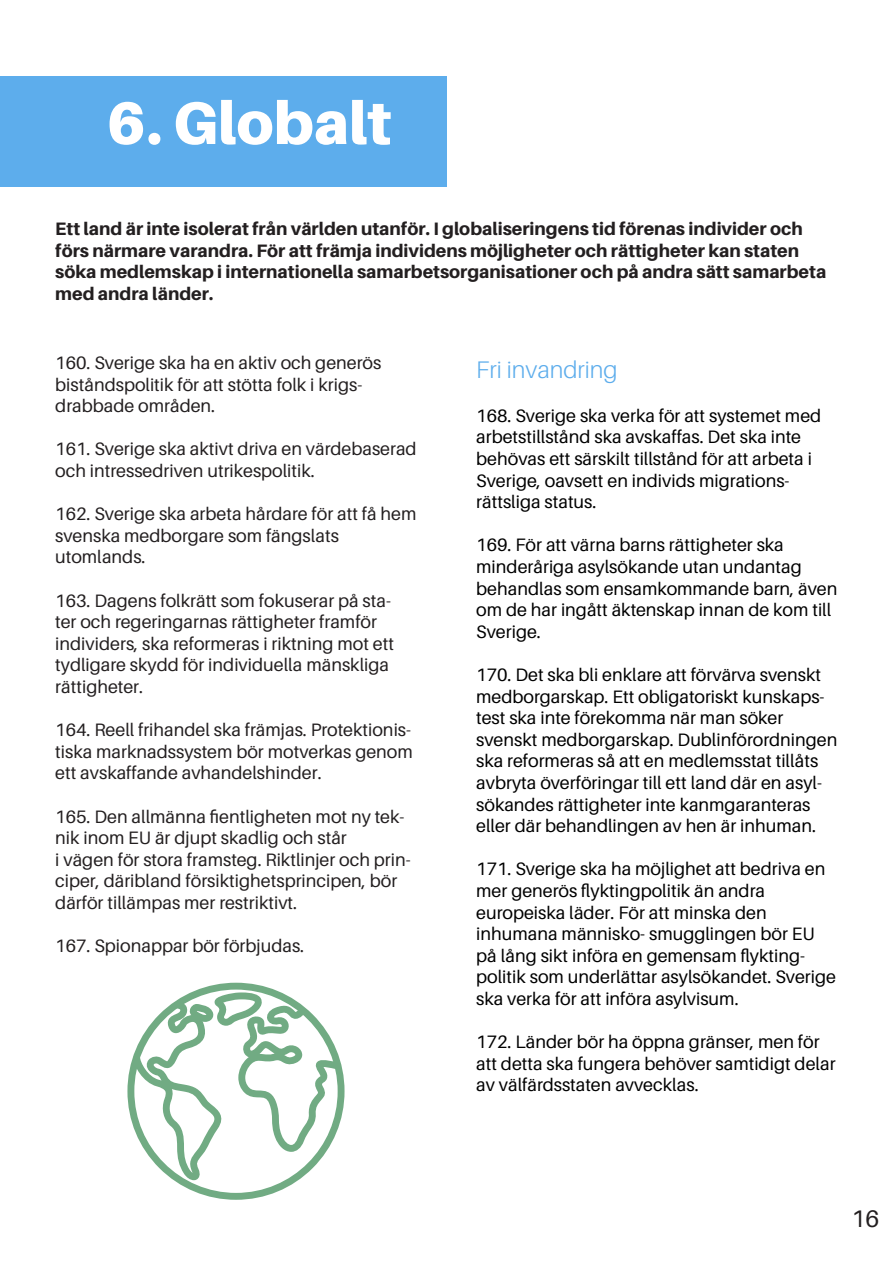
<style>
.page{position:relative;width:893px;height:1263px;background:#fff}
.page>*{position:absolute;margin:0;border:0;box-sizing:border-box;transform-origin:0 0}
.t1{font:900 60px "Aileron";color:#fff}
.t2{font:300 24px "Aileron";color:#5dadec}
.t3{font:24px "Aileron";color:#231f20}
.t4{font:18px/21.6px "Aileron";color:#000}
.t5{font:18px/21.6px "Aileron";color:#231f20}
.t6{font:800 18px/21.6px "Aileron";color:#231f20}
</style>
<div class="page">
<div style="left:0;top:77px;width:446px;height:110px;background:#5dadec"></div>
<svg style="left:127px;top:983px;width:218px;height:217px"></svg>
<svg style="left:133px;top:992px;width:205px;height:188px"></svg>
<p class="t1" style="left:106px;top:88px;width:287px">6. Globalt</p>
<p class="t6" style="left:55px;top:218px;width:772px">Ett land är inte isolerat från världen utanför. I globaliseringens tid förenas individer och förs närmare varandra. För att främja individens möjligheter och rättigheter kan staten söka medlemskap i internationella samarbetsorganisationer och på andra sätt samarbeta med andra länder.</p>
<p class="t5" style="left:55px;top:352px;width:328px">160. Sverige ska ha en aktiv och generös biståndspolitik för att stötta folk i krigs-</p>
<p class="t5" style="left:55px;top:395px;width:161px">drabbade områden.</p>
<p class="t5" style="left:55px;top:438px;width:363px">161. Sverige ska aktivt driva en värdebaserad och intressedriven utrikespolitik.</p>
<p class="t5" style="left:55px;top:503px;width:363px">162. Sverige ska arbeta hårdare för att få hem svenska medborgare som fängslats</p>
<p class="t5" style="left:55px;top:546px;width:92px">utomlands.</p>
<p class="t5" style="left:55px;top:590px;width:340px">163. Dagens folkrätt som fokuserar på sta&shy;ter och regeringarnas rättigheter framför individers, ska reformeras i riktning mot ett tydligare skydd för individuella mänskliga rättigheter.</p>
<p class="t5" style="left:55px;top:719px;width:359px;text-align:justify">164. Reell frihandel ska främjas. Protektionis&shy;tiska marknadssystem bör motverkas genom ett avskaffande avhandelshinder.</p>
<p class="t5" style="left:55px;top:806px;width:351px">165. Den allmänna fientligheten mot ny tek&shy;nik inom EU är djupt skadlig och står</p>
<p class="t5" style="left:55px;top:849px;width:357px">i vägen för stora framsteg. Riktlinjer och prin&shy;ciper, däribland försiktighetsprincipen, bör därför tillämpas mer restriktivt.</p>
<p class="t5" style="left:55px;top:935px;width:250px">167. Spionappar bör förbjudas.</p>
<p class="t2" style="left:476px;top:357px;width:143px">Fri invandring</p>
<p class="t4" style="left:476px;top:405px;width:347px">168. Sverige ska verka för att systemet med arbetstillstånd ska avskaffas. Det ska inte behövas ett särskilt tillstånd för att arbeta i Sverige, oavsett en individs migrations-</p>
<p class="t4" style="left:476px;top:491px;width:122px">rättsliga status.</p>
<p class="t4" style="left:476px;top:534px;width:363px">169. För att värna barns rättigheter ska minderåriga asylsökande utan undantag behandlas som ensamkommande barn, även om de har ingått äktenskap innan de kom till Sverige.</p>
<p class="t4" style="left:476px;top:664px;width:363px">170. Det ska bli enklare att förvärva svenskt medborgarskap. Ett obligatoriskt kunskaps&shy;test ska inte förekomma när man söker svenskt medborgarskap. Dublinförordningen ska reformeras så att en medlemsstat tillåts avbryta överföringar till ett land där en asyl&shy;sökandes rättigheter inte kanmgaranteras eller där behandlingen av hen är inhuman.</p>
<p class="t4" style="left:476px;top:858px;width:351px">171. Sverige ska ha möjlighet att bedriva en mer generös flyktingpolitik än andra</p>
<p class="t4" style="left:476px;top:902px;width:292px">europeiska läder. För att minska den</p>
<p class="t4" style="left:476px;top:923px;width:340px">inhumana människo- smugglingen bör EU på lång sikt införa en gemensam flykting-</p>
<p class="t4" style="left:476px;top:966px;width:361px">politik som underlättar asylsökandet. Sverige ska verka för att införa asylvisum.</p>
<p class="t4" style="left:476px;top:1031px;width:361px">172. Länder bör ha öppna gränser, men för att detta ska fungera behöver samtidigt delar av välfärdsstaten avvecklas.</p>
<p class="t3" style="left:851px;top:1206px;width:29px">16</p>
</div>
